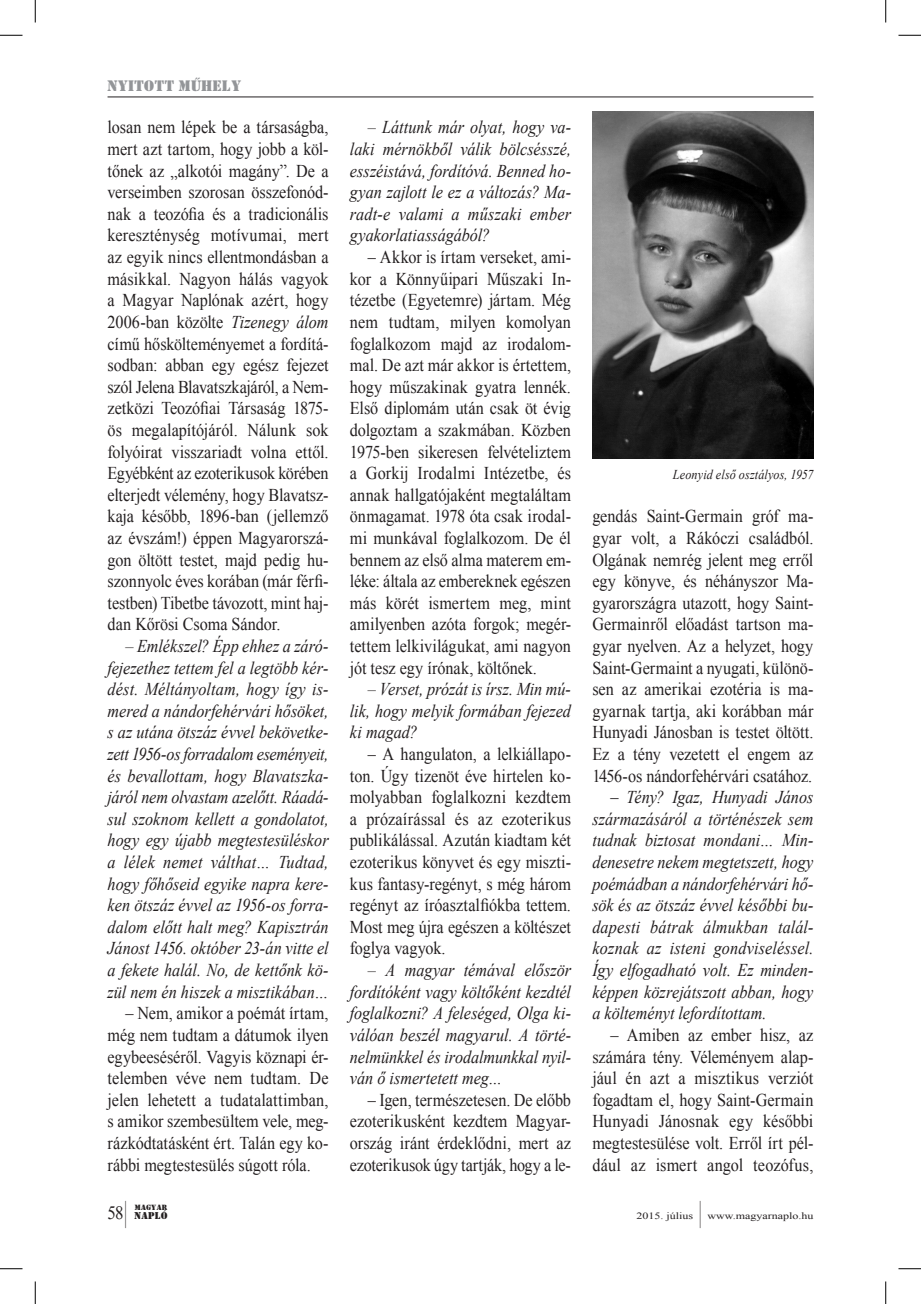
<style>
.page{position:relative;width:921px;height:1304px;background:#fff}
.page>*{position:absolute;margin:0;border:0;box-sizing:border-box;transform-origin:0 0}
.t1{font:30px "Times New Roman";color:#231f20;scale:.4 1}
.t2{font:18.75px "Times New Roman";color:#231f20;scale:.9 1}
.t3{font:18px/21.6px "Times New Roman";letter-spacing:-.005em;color:#231f20;text-align:justify;scale:.9 1}
.t4{font:italic 18px/21.6px "Times New Roman";color:#231f20;text-align:justify;scale:.9 1}
.t5{font:15px "Hu Stencil BT Regular";color:#939598}
.t6{font:italic 13.5px "Times New Roman";letter-spacing:.01em;color:#231f20;scale:.9 1}
.t7{font:9.75px "Hu Stencil BT Regular";color:#231f20}
.t8{font:9.6px "Times New Roman";color:#231f20;scale:1.25 1}
.t9{font:7.5px "Hu Stencil BT Regular";color:#231f20}
.s1{font-style:italic}
.s2{font-size:30px}
.s3{font-style:normal}
</style>
<div class="page">
<hr style="left:108px;top:97px;width:705px;height:1px;background:#231f20">
<img style="left:592px;top:112px;width:221px;height:346px">
<svg style="left:0;top:35px;width:22px;height:1px"></svg>
<svg style="left:898px;top:35px;width:23px;height:1px"></svg>
<svg style="left:0;top:1268px;width:22px;height:1px"></svg>
<svg style="left:898px;top:1268px;width:23px;height:1px"></svg>
<svg style="left:35px;top:0;width:1px;height:22px"></svg>
<svg style="left:35px;top:1281px;width:1px;height:23px"></svg>
<svg style="left:885px;top:0;width:1px;height:22px"></svg>
<svg style="left:885px;top:1281px;width:1px;height:23px"></svg>
<p class="t5" style="left:108px;top:76px;width:135px">NYITOTT MÛHELY</p>
<p class="t3" style="left:108px;top:116px;width:247px">losan nem lépek be a társaságba, mert azt tartom, hogy jobb a köl&shy;tőnek az „alkotói magány”. De a verseimben szorosan összefonód&shy;nak a teozófia és a tradicionális kereszténység motívumai, mert az egyik nincs ellentmondásban a másikkal. Nagyon hálás vagyok a Magyar Naplónak azért, hogy 2006-ban közölte <span class="s1">Tizenegy álom </span>című hőskölteményemet a fordítá&shy;sodban: abban egy egész fejezet szól Jelena Blavatszkajáról, a Nem&shy;zetközi Teozófiai Társaság 1875- ös megalapítójáról. Nálunk sok folyóirat visszariadt volna ettől.<br>Egyébként az ezoterikusok körében elterjedt vélemény, hogy Blavatsz&shy;kaja később, 1896-ban (jellemző az évszám!) éppen Magyarorszá&shy;gon öltött testet, majd pedig hu&shy;szonnyolc éves korában (már férfi&shy;testben) Tibetbe távozott, mint haj&shy;dan Kőrösi Csoma Sándor.</p>
<p class="t4" style="left:108px;top:635px;width:247px;text-indent:18px">– Emlékszel? Épp ehhez a záró&shy;fejezethez tettem fel a legtöbb kér&shy;dést. Méltányoltam, hogy így is&shy;mered a nándorfehérvári hősöket, s az utána ötszáz évvel bekövetke&shy;zett 1956-os forradalom eseményeit, és bevallottam, hogy Blavatszka&shy;járól nem olvastam azelőtt. Ráadá&shy;sul szoknom kellett a gondolatot, hogy egy újabb megtestesüléskor a lélek nemet válthat… Tudtad, hogy főhőseid egyike napra kere&shy;ken ötszáz évvel az 1956-os forra&shy;dalom előtt halt meg? Kapisztrán Jánost 1456. október 23-án vitte el a fekete halál. No, de kettőnk kö&shy;zül nem én hiszek a misztikában…</p>
<p class="t3" style="left:108px;top:1002px;width:247px;text-indent:18px">– Nem, amikor a poémát írtam, még nem tudtam a dátumok ilyen egybeeséséről. Vagyis köznapi ér&shy;telemben véve nem tudtam. De jelen lehetett a tudatalattimban, s amikor szembesültem vele, meg&shy;rázkódtatásként ért. Talán egy ko&shy;rábbi megtestesülés súgott róla.</p>
<p class="t2" style="left:108px;top:1200px;width:23px">58<span class="s2">|</span></p>
<p class="t9" style="left:135px;top:1203px;width:34px">MAGYAR</p>
<p class="t7" style="left:135px;top:1210px;width:35px">NAPLÓ</p>
<p class="t4" style="left:350px;top:116px;width:247px;text-indent:18px">– Láttunk már olyat, hogy va&shy;laki mérnökből válik bölcsésszé, esszéistává, fordítóvá. Benned ho&shy;gyan zajlott le ez a változás? Ma&shy;radt-e valami a műszaki ember gyakorlatiasságából?</p>
<p class="t3" style="left:350px;top:246px;width:247px;text-indent:18px">– Akkor is írtam verseket, ami&shy;kor a Könnyűipari Műszaki In&shy;tézetbe (Egyetemre) jártam. Még nem tudtam, milyen komolyan foglalkozom majd az irodalom&shy;mal. De azt már akkor is értettem, hogy műszakinak gyatra lennék.<br>Első diplomám után csak öt évig dolgoztam a szakmában. Közben 1975-ben sikeresen felvételiztem a Gorkij Irodalmi Intézetbe, és annak hallgatójaként megtaláltam önmagamat. 1978 óta csak irodal&shy;mi munkával foglalkozom. De él bennem az első alma materem em&shy;léke: általa az embereknek egészen más körét ismertem meg, mint amilyenben azóta forgok; megér&shy;tettem lelkivilágukat, ami nagyon jót tesz egy írónak, költőnek.</p>
<p class="t4" style="left:350px;top:678px;width:247px;text-indent:18px">– Verset, prózát is írsz. Min mú&shy;lik, hogy melyik formában fejezed ki magad?</p>
<p class="t3" style="left:350px;top:743px;width:247px;text-indent:18px">– A hangulaton, a lelkiállapo&shy;ton. Úgy tizenöt éve hirtelen ko&shy;molyabban foglalkozni kezdtem a prózaírással és az ezoterikus publikálással. Azután kiadtam két ezoterikus könyvet és egy miszti&shy;kus fantasy-regényt, s még három regényt az íróasztalfiókba tettem.<br>Most meg újra egészen a költészet foglya vagyok.</p>
<p class="t4" style="left:350px;top:959px;width:247px;text-indent:18px">– A magyar témával először fordítóként vagy költőként kezdtél foglalkozni? A feleséged, Olga ki&shy;válóan beszél magyarul. A törté&shy;nelmünkkel és irodalmunkkal nyil&shy;ván ő ismertetett meg…</p>
<p class="t3" style="left:350px;top:1088px;width:247px;text-indent:18px">– Igen, természetesen. De előbb ezoterikusként kezdtem Magyar&shy;ország iránt érdeklődni, mert az ezoterikusok úgy tartják, hogy a le-</p>
<p class="t6" style="left:673px;top:465px;width:158px">Leonyid első osztályos, 1957</p>
<p class="t3" style="left:592px;top:505px;width:247px">gendás Saint-Germain gróf ma&shy;gyar volt, a Rákóczi családból.<br>Olgának nemrég jelent meg erről egy könyve, és néhányszor Ma&shy;gyarországra utazott, hogy Saint-Germainről előadást tartson ma&shy;gyar nyelven. Az a helyzet, hogy Saint-Germaint a nyugati, különö&shy;sen az amerikai ezotéria is ma&shy;gyarnak tartja, aki korábban már Hunyadi Jánosban is testet öltött.<br>Ez a tény vezetett el engem az 1456-os nándorfehérvári csatához.</p>
<p class="t4" style="left:592px;top:786px;width:247px;text-indent:18px"><span class="s3">–</span> Tény? Igaz, Hunyadi János származásáról a történészek sem tudnak biztosat mondani… Min&shy;denesetre nekem megtetszett, hogy poémádban a nándorfehérvári hő&shy;sök és az ötszáz évvel későbbi bu&shy;dapesti bátrak álmukban talál&shy;koznak az isteni gondviseléssel.<br>Így elfogadható volt. Ez minden&shy;képpen közrejátszott abban, hogy a költeményt lefordítottam.</p>
<p class="t3" style="left:592px;top:1023px;width:247px;text-indent:18px">– Amiben az ember hisz, az számára tény. Véleményem alap&shy;jául én azt a misztikus verziót fogadtam el, hogy Saint-Germain Hunyadi Jánosnak egy későbbi megtestesülése volt. Erről írt pél&shy;dául az ismert angol teozófus,</p>
<p class="t8" style="left:636px;top:1209px;width:47px">2015. július</p>
<h1 class="t1" style="left:699px;top:1192px;width:8px">|</h1>
<p class="t8" style="left:708px;top:1209px;width:86px">www.magyarnaplo.hu</p>
</div>
